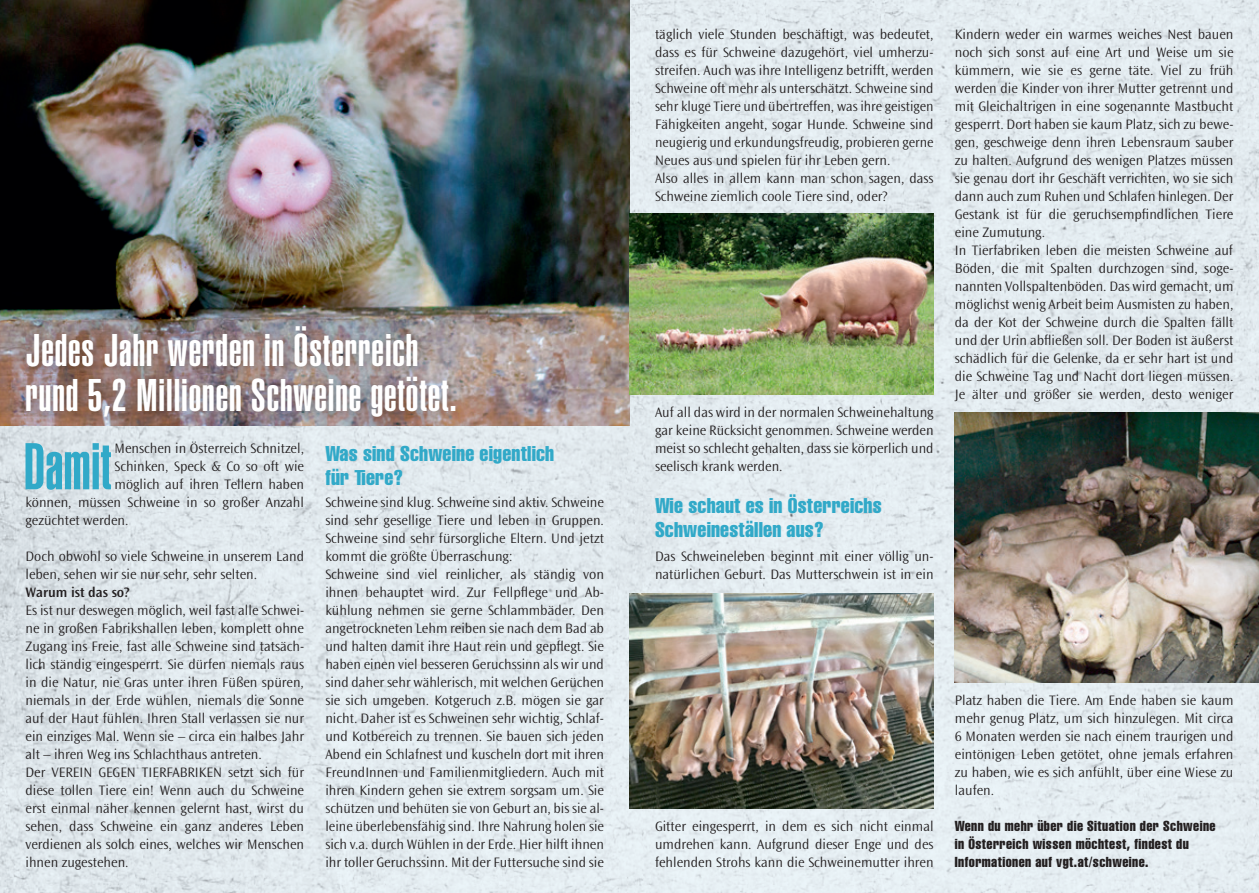
<style>
.page{position:relative;width:1259px;height:893px;background:#fff}
.page>*{position:absolute;margin:0;border:0;box-sizing:border-box;transform-origin:0 0}
.t1{font:900 extra-condensed 64.8px "Helvetica";color:#31a9c8}
.t2{font:900 extra-condensed 45px/45px "Helvetica";letter-spacing:.02em;color:#fff}
.t3{font:extra-condensed 21px/24px "Helvetica";letter-spacing:.01em;color:#31a9c8}
.t4{font:300 14.25px/18px "Ocean Sans Std";color:#231f20}
.t5{font:extra-condensed 14.25px/18px "Helvetica";letter-spacing:.03em;color:#231f20}
.t6{font:600 14.25px "Ocean Sans Std";color:#231f20}
</style>
<div class="page">
<img style="left:0;top:0;width:1259px;height:893px">
<img style="left:0;top:0;width:629px;height:425px">
<div style="left:20px;top:320px;width:447px;height:109px;background:#231f20;opacity:.3"></div>
<img style="left:955px;top:413px;width:304px;height:269px">
<img style="left:629px;top:214px;width:304px;height:181px">
<img style="left:629px;top:594px;width:304px;height:215px">
<h2 class="t2" style="left:26px;top:328px;width:433px">Jedes Jahr werden in Österreich rund 5,2 Millionen Schweine getötet.</h2>
<h1 class="t1" style="left:24px;top:429px;width:89px">Damit</h1>
<p class="t4" style="left:115px;top:440px;width:191px">Menschen in Österreich Schnitzel,</p>
<p class="t4" style="left:115px;top:458px;width:191px">Schinken, Speck &amp; Co so oft wie</p>
<p class="t4" style="left:115px;top:476px;width:191px">möglich auf ihren Tellern haben</p>
<p class="t4" style="left:26px;top:494px;width:280px">können, müssen Schweine in so großer Anzahl</p>
<p class="t4" style="left:26px;top:512px;width:105px">gezüchtet werden.</p>
<p class="t4" style="left:26px;top:548px;width:280px">Doch obwohl so viele Schweine in unserem Land leben, sehen wir sie nur sehr, sehr selten.</p>
<p class="t6" style="left:26px;top:585px;width:106px">Warum ist das so?</p>
<p class="t4" style="left:26px;top:602px;width:280px">Es ist nur deswegen möglich, weil fast alle Schwei&shy;ne in großen Fabrikshallen leben, komplett ohne Zugang ins Freie, fast alle Schweine sind tatsäch&shy;lich ständig eingesperrt. Sie dürfen niemals raus in die Natur, nie Gras unter ihren Füßen spüren, niemals in der Erde wühlen, niemals die Sonne auf der Haut fühlen. Ihren Stall verlassen sie nur ein einziges Mal. Wenn sie – circa ein halbes Jahr alt – ihren Weg ins Schlachthaus antreten.<br>Der VEREIN GEGEN TIERFABRIKEN setzt sich für diese tollen Tiere ein! Wenn auch du Schweine erst einmal näher kennen gelernt hast, wirst du sehen, dass Schweine ein ganz anderes Leben verdienen als solch eines, welches wir Menschen ihnen zugestehen.</p>
<h3 class="t3" style="left:325px;top:441px;width:230px">Was sind Schweine eigentlich für Tiere?</h3>
<p class="t4" style="left:325px;top:494px;width:280px">Schweine sind klug. Schweine sind aktiv. Schweine sind sehr gesellige Tiere und leben in Gruppen.<br>Schweine sind sehr fürsorgliche Eltern. Und jetzt kommt die größte Überraschung:<br>Schweine sind viel reinlicher, als ständig von ihnen behauptet wird. Zur Fellpflege und Ab&shy;kühlung nehmen sie gerne Schlammbäder. Den angetrockneten Lehm reiben sie nach dem Bad ab und halten damit ihre Haut rein und gepflegt. Sie haben einen viel besseren Geruchssinn als wir und sind daher sehr wählerisch, mit welchen Gerüchen sie sich umgeben. Kotgeruch z.B. mögen sie gar nicht. Daher ist es Schweinen sehr wichtig, Schlaf&shy;und Kotbereich zu trennen. Sie bauen sich jeden Abend ein Schlafnest und kuscheln dort mit ihren FreundInnen und Familienmitgliedern. Auch mit ihren Kindern gehen sie extrem sorgsam um. Sie schützen und behüten sie von Geburt an, bis sie al&shy;leine überlebensfähig sind. Ihre Nahrung holen sie sich v.a. durch Wühlen in der Erde. Hier hilft ihnen ihr toller Geruchssinn. Mit der Futtersuche sind sie</p>
<p class="t4" style="left:655px;top:26px;width:280px">täglich viele Stunden beschäftigt, was bedeutet, dass es für Schweine dazugehört, viel umherzu&shy;streifen. Auch was ihre Intelligenz betrifft, werden Schweine oft mehr als unterschätzt. Schweine sind sehr kluge Tiere und übertreffen, was ihre geistigen Fähigkeiten angeht, sogar Hunde. Schweine sind neugierig und erkundungsfreudig, probieren gerne Neues aus und spielen für ihr Leben gern.<br>Also alles in allem kann man schon sagen, dass Schweine ziemlich coole Tiere sind, oder?</p>
<p class="t4" style="left:655px;top:404px;width:280px;text-align:justify">Auf all das wird in der normalen Schweinehaltung gar keine Rücksicht genommen. Schweine werden meist so schlecht gehalten, dass sie körperlich und seelisch krank werden.</p>
<h3 class="t3" style="left:655px;top:493px;width:228px">Wie schaut es in Österreichs<br>Schweineställen aus?</h3>
<p class="t4" style="left:655px;top:548px;width:280px">Das Schweineleben beginnt mit einer völlig un&shy;natürlichen Geburt. Das Mutterschwein ist in ein</p>
<p class="t4" style="left:955px;top:26px;width:280px">Kindern weder ein warmes weiches Nest bauen noch sich sonst auf eine Art und Weise um sie kümmern, wie sie es gerne täte. Viel zu früh werden die Kinder von ihrer Mutter getrennt und mit Gleichaltrigen in eine sogenannte Mastbucht gesperrt. Dort haben sie kaum Platz, sich zu bewe&shy;gen, geschweige denn ihren Lebensraum sauber zu halten. Aufgrund des wenigen Platzes müssen sie genau dort ihr Geschäft verrichten, wo sie sich dann auch zum Ruhen und Schlafen hinlegen. Der Gestank ist für die geruchsempfindlichen Tiere eine Zumutung.<br>In Tierfabriken leben die meisten Schweine auf Böden, die mit Spalten durchzogen sind, soge&shy;nannten Vollspaltenböden. Das wird gemacht, um möglichst wenig Arbeit beim Ausmisten zu haben, da der Kot der Schweine durch die Spalten fällt und der Urin abfließen soll. Der Boden ist äußerst schädlich für die Gelenke, da er sehr hart ist und die Schweine Tag und Nacht dort liegen müssen.<br>Je älter und größer sie werden, desto weniger</p>
<p class="t4" style="left:655px;top:818px;width:280px;text-align:justify">Gitter eingesperrt, in dem es sich nicht einmal umdrehen kann. Aufgrund dieser Enge und des fehlenden Strohs kann die Schweinemutter ihren</p>
<p class="t4" style="left:955px;top:692px;width:280px;text-align:justify">Platz haben die Tiere. Am Ende haben sie kaum mehr genug Platz, um sich hinzulegen. Mit circa 6 Monaten werden sie nach einem traurigen und eintönigen Leben getötet, ohne jemals erfahren zu haben, wie es sich anfühlt, über eine Wiese zu laufen.</p>
<p class="t5" style="left:955px;top:817px;width:262px">Wenn du mehr über die Situation der Schweine in Österreich wissen möchtest, findest du<br>Informationen auf vgt.at/schweine.</p>
</div>
